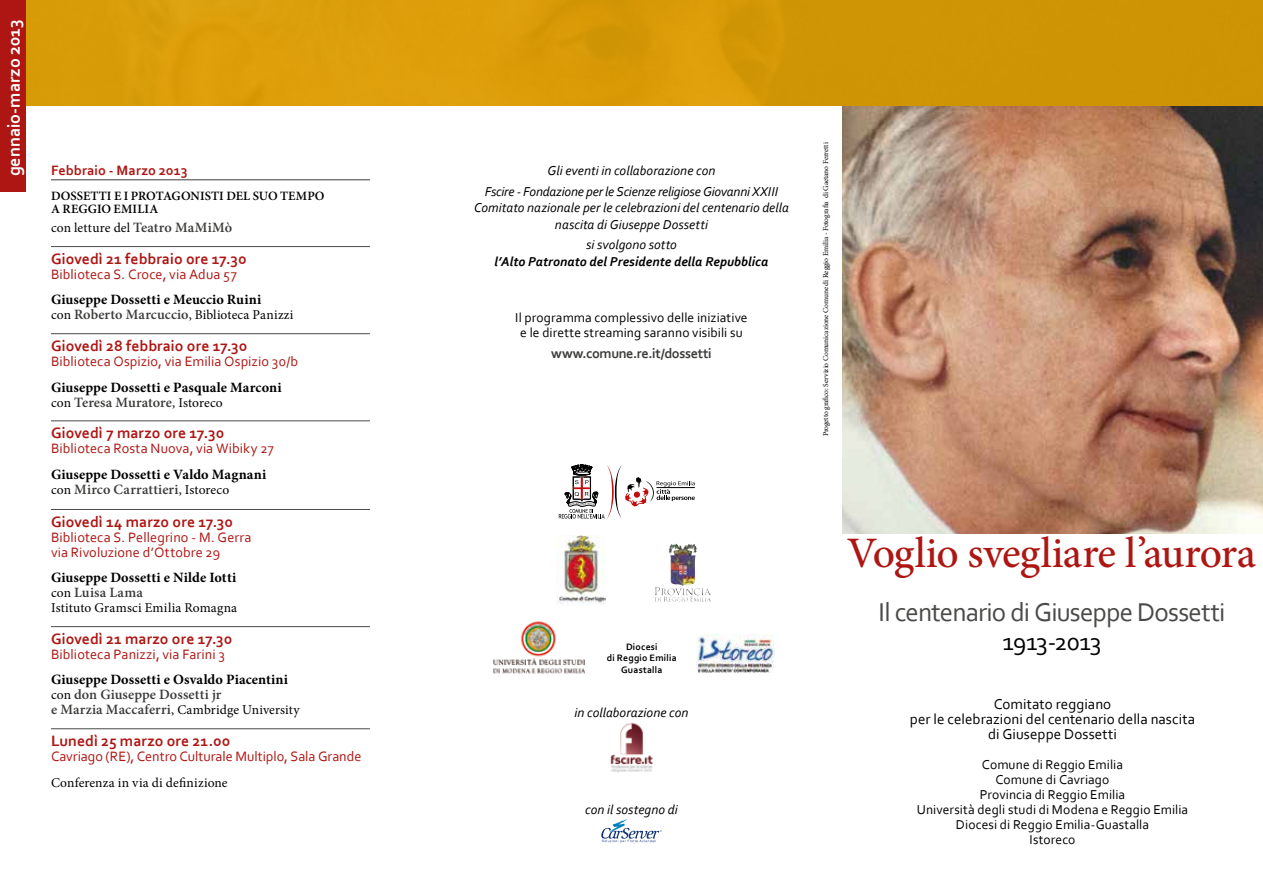
<style>
.page{position:relative;width:1263px;height:893px;background:#fff}
.page>*{position:absolute;margin:0;border:0;box-sizing:border-box;transform-origin:0 0}
.t1{font:500 43.5px "Minion Pro";letter-spacing:-.015em;color:#ae1613}
.t2{font:27px "Corbel";letter-spacing:-.03em;color:#4a4a49}
.t3{font:25.5px "Corbel";letter-spacing:-.03em;color:#000}
.t4{font:700 18px "Corbel";color:#fff}
.t5{font:700 15.75px "Corbel";letter-spacing:.005em;color:#ae1613}
.t6{font:15px/15px "Corbel";letter-spacing:.005em;color:#000;text-align:center}
.t7{font:700 14.25px/15px "Minion Pro";letter-spacing:.01em;color:#000}
.t8{font:14.25px/15px "Corbel";letter-spacing:.005em;color:#ae1613}
.t9{font:700 14.25px "Corbel";letter-spacing:-.025em;color:#3c3c3b}
.t10{font:700 14.25px "Corbel";letter-spacing:.005em;color:#ae1613}
.t11{font:13.5px/15px "Corbel";letter-spacing:.005em;color:#000;text-align:center}
.t12{font:italic 13.5px/20.7px "Corbel";letter-spacing:.005em;color:#000;text-align:center}
.t13{font:13.5px "Minion Pro";letter-spacing:.01em;color:#000}
.t14{font:italic 700 13.5px "Corbel";letter-spacing:.005em;color:#000}
.t15{font:600 12.75px/13.5px "Minion Pro";letter-spacing:.005em;color:#000}
.t16{font:700 9.75px/11.2px "Corbel";letter-spacing:.02em;color:#000;text-align:center}
.t17{font:7.5px "Minion Pro";letter-spacing:-.01em;color:#000}
.s1{font-weight:600;font-size:14.25px;color:#3c3c3b}
.s2{font-weight:400;font-size:13.5px}
.s3{font-weight:600;color:#3c3c3b}
</style>
<div class="page">
<img style="left:842px;top:105px;width:421px;height:429px">
<hr style="left:51px;top:180px;width:319px;height:1px;background:#3c3c3b">
<hr style="left:51px;top:246px;width:319px;height:1px;background:#4a4a49">
<hr style="left:51px;top:333px;width:319px;height:1px;background:#4a4a49">
<hr style="left:51px;top:421px;width:319px;height:1px;background:#4a4a49">
<hr style="left:51px;top:509px;width:319px;height:1px;background:#4a4a49">
<hr style="left:51px;top:626px;width:319px;height:1px;background:#4a4a49">
<hr style="left:51px;top:728px;width:319px;height:1px;background:#4a4a49">
<svg style="left:601px;top:819px;width:61px;height:24px"></svg>
<svg style="left:559px;top:465px;width:136px;height:54px"></svg>
<img style="left:557px;top:535px;width:49px;height:70px">
<img style="left:669px;top:544px;width:28px;height:42px">
<img style="left:493px;top:621px;width:92px;height:53px">
<img style="left:696px;top:634px;width:79px;height:39px">
<img style="left:610px;top:722px;width:43px;height:51px">
<div style="left:0;top:0;width:26px;height:191px;background:#ae1613"></div>
<img style="left:26px;top:0;width:1237px;height:105px">
<p class="t4" style="left:3px;top:176px;width:158px;rotate:-90deg">gennaio-marzo 2013</p>
<p class="t10" style="left:51px;top:162px;width:138px">Febbraio - Marzo 2013</p>
<p class="t15" style="left:51px;top:189px;width:275px">dossetti e i protagonisti del suo tempo a reggio emilia</p>
<p class="t13" style="left:51px;top:219px;width:183px">con letture del <span class="s1">Teatro MaMiMò</span></p>
<p class="t5" style="left:51px;top:249px;width:197px">Giovedì 21 febbraio ore 17.30</p>
<p class="t8" style="left:51px;top:266px;width:187px">Biblioteca S. Croce, via Adua 57</p>
<p class="t7" style="left:51px;top:292px;width:212px">Giuseppe Dossetti e Meuccio Ruini</p>
<p class="t13" style="left:51px;top:306px;width:244px">con <span class="s1">Roberto Marcuccio</span>, Biblioteca Panizzi</p>
<p class="t5" style="left:51px;top:336px;width:198px">Giovedì 28 febbraio ore 17.30</p>
<p class="t8" style="left:51px;top:353px;width:249px">Biblioteca Ospizio, via Emilia Ospizio 30/b</p>
<p class="t7" style="left:51px;top:379px;width:232px">Giuseppe Dossetti e Pasquale Marconi <span class="s2">con</span> <span class="s3">Teresa Muratore</span><span class="s2">, Istoreco</span></p>
<p class="t5" style="left:51px;top:423px;width:175px">Giovedì 7 marzo ore 17.30</p>
<p class="t8" style="left:51px;top:440px;width:224px">Biblioteca Rosta Nuova, via Wibiky 27</p>
<p class="t7" style="left:51px;top:466px;width:217px">Giuseppe Dossetti e Valdo Magnani <span class="s2">con</span> <span class="s3">Mirco Carrattieri</span><span class="s2">, Istoreco</span></p>
<p class="t5" style="left:51px;top:512px;width:183px">Giovedì 14 marzo ore 17.30</p>
<p class="t8" style="left:51px;top:529px;width:202px">Biblioteca S. Pellegrino - M. Gerra via Rivoluzione d’Ottobre 29</p>
<p class="t7" style="left:51px;top:570px;width:187px">Giuseppe Dossetti e Nilde Iotti <span class="s2">con</span> <span class="s3">Luisa Lama</span></p>
<p class="t13" style="left:51px;top:599px;width:188px">Istituto Gramsci Emilia Romagna</p>
<p class="t5" style="left:51px;top:629px;width:183px">Giovedì 21 marzo ore 17.30</p>
<p class="t8" style="left:51px;top:646px;width:176px">Biblioteca Panizzi, via Farini 3</p>
<p class="t7" style="left:51px;top:672px;width:239px">Giuseppe Dossetti e Osvaldo Piacentini <span class="s2">con</span> <span class="s3">don Giuseppe Dossetti jr</span></p>
<p class="t13" style="left:51px;top:701px;width:250px"><span class="s1">e Marzia Maccaferri</span>, Cambridge University</p>
<p class="t5" style="left:51px;top:731px;width:181px">Lunedì 25 marzo ore 21.00</p>
<p class="t8" style="left:51px;top:748px;width:312px">Cavriago (RE), Centro Culturale Multiplo, Sala Grande</p>
<p class="t13" style="left:51px;top:773px;width:178px">Conferenza in via di definizione</p>
<p class="t12" style="left:485px;top:160px;width:295px">Gli eventi in collaborazione con<br>Fscire - Fondazione per le Scienze religiose Giovanni XXIII</p>
<p class="t12" style="left:474px;top:199px;width:316px;line-height:16.5px">Comitato nazionale per le celebrazioni del centenario della nascita di Giuseppe Dossetti</p>
<p class="t12" style="left:586px;top:234px;width:92px">si svolgono sotto</p>
<p class="t14" style="left:494px;top:253px;width:275px">l’Alto Patronato del Presidente della Repubblica</p>
<p class="t11" style="left:515px;top:310px;width:234px">Il programma complessivo delle iniziative e le dirette streaming saranno visibili su</p>
<p class="t9" style="left:551px;top:345px;width:162px">www.comune.re.it/dossetti</p>
<p class="t17" style="left:820px;top:436px;width:296px;rotate:-90deg">Progetto grafico: Servizio Comunicazione Comune di Reggio Emilia - Fotografia di Gaetano Ferretti</p>
<p class="t16" style="left:607px;top:641px;width:71px">Diocesi<br>di Reggio Emilia<br>Guastalla</p>
<p class="t12" style="left:574px;top:702px;width:116px">in collaborazione con</p>
<p class="t12" style="left:585px;top:799px;width:94px">con il sostegno di</p>
<h1 class="t1" style="left:847px;top:524px;width:411px">Voglio svegliare l’aurora</h1>
<h2 class="t2" style="left:878px;top:595px;width:348px">Il centenario di Giuseppe Dossetti</h2>
<h3 class="t3" style="left:1002px;top:626px;width:100px">1913-2013</h3>
<p class="t6" style="left:910px;top:696px;width:287px">Comitato reggiano<br>per le celebrazioni del centenario della nascita di Giuseppe Dossetti</p>
<p class="t11" style="left:917px;top:756px;width:273px">Comune di Reggio Emilia<br>Comune di Cavriago<br>Provincia di Reggio Emilia<br>Università degli studi di Modena e Reggio Emilia<br>Diocesi di Reggio Emilia-Guastalla<br>Istoreco</p>
</div>
